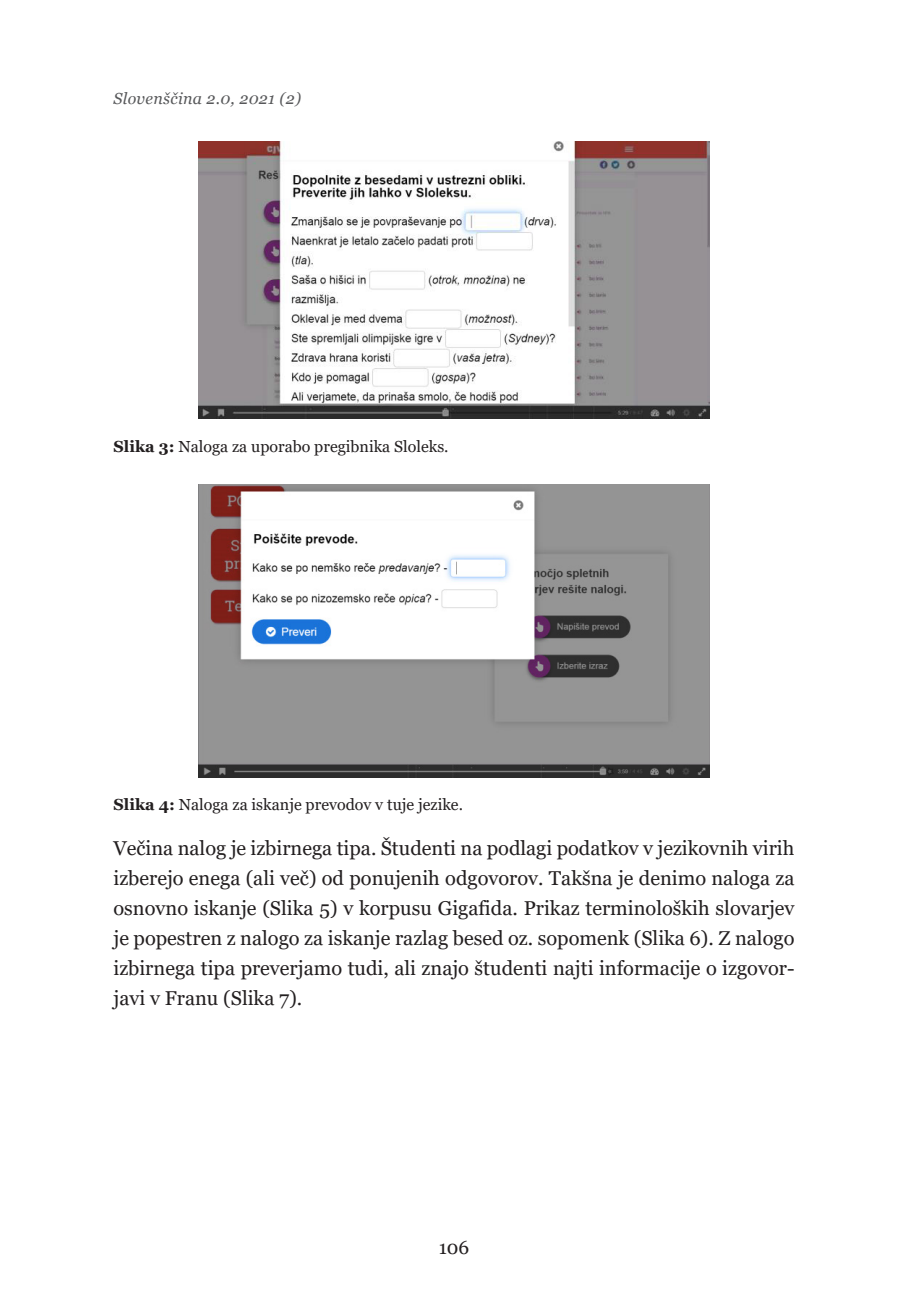
<style>
.page{position:relative;width:908px;height:1304px;background:#fff}
.page>*{position:absolute;margin:0;border:0;box-sizing:border-box;transform-origin:0 0}
.t1{font:20px/30px "Georgia";color:#231f20;text-align:justify}
.t2{font:19px "Georgia";color:#231f20}
.t3{font:16px "Georgia";color:#231f20}
.t4{font:italic 16px "Georgia";letter-spacing:.02em;color:#57585a}
.s1{font-weight:700}
</style>
<div class="page">
<img style="left:198px;top:142px;width:511px;height:277px">
<img style="left:198px;top:485px;width:511px;height:292px">
<p class="t4" style="left:113px;top:89px;width:189px">Slovenščina 2.0, 2021 (2)</p>
<p class="t3" style="left:113px;top:437px;width:336px"><span class="s1">Slika 3:</span> Naloga za uporabo pregibnika Sloleks.</p>
<p class="t3" style="left:113px;top:795px;width:351px"><span class="s1">Slika 4:</span> Naloga za iskanje prevodov v tuje jezike.</p>
<p class="t1" style="left:113px;top:833px;width:682px">Večina nalog je izbirnega tipa. Študenti na podlagi podatkov v jezikovnih virih izberejo enega (ali več) od ponujenih odgovorov. Takšna je denimo naloga za osnovno iskanje (Slika 5) v korpusu Gigafida. Prikaz terminoloških slovarjev je popestren z nalogo za iskanje razlag besed oz. sopomenk (Slika 6). Z nalogo izbirnega tipa preverjamo tudi, ali znajo študenti najti informacije o izgovor&shy;javi v Franu (Slika 7).</p>
<p class="t2" style="left:438px;top:1236px;width:32px">106</p>
</div>
